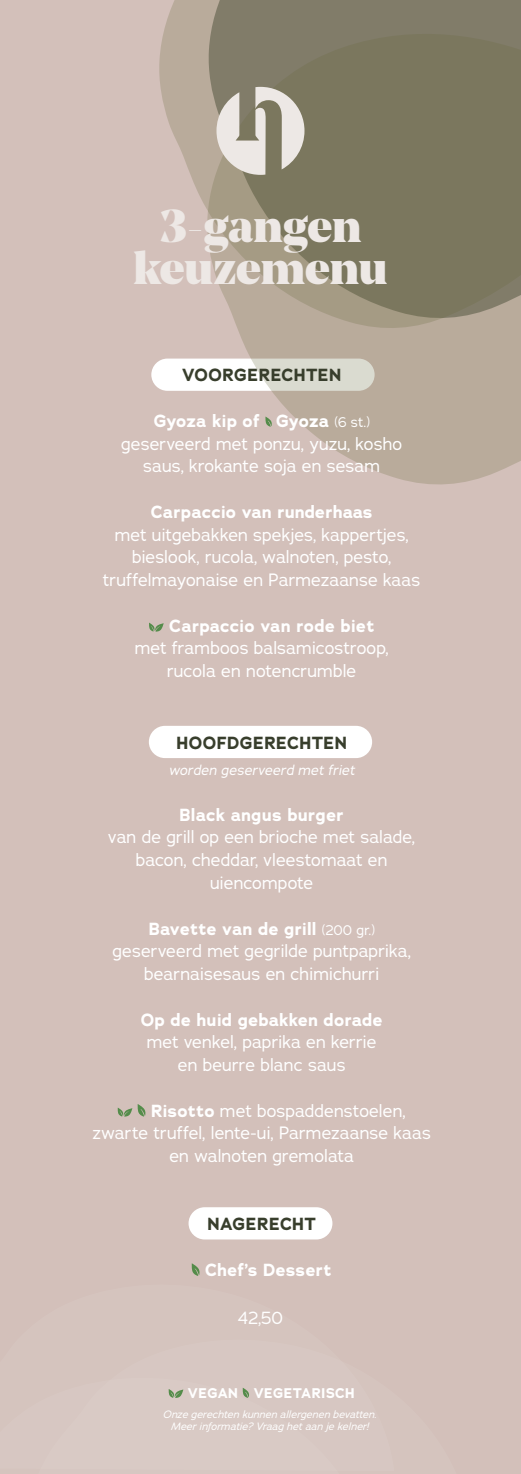
<style>
.page{position:relative;width:521px;height:1474px;background:#fff}
.page>*{position:absolute;margin:0;border:0;box-sizing:border-box;transform-origin:0 0}
.t1{font:900 46.02px "Noe Display";letter-spacing:-.005em;color:#ede8e5}
.t2{font:17.5px/22.8px "Adrianna";color:#fff;text-align:center}
.t3{font:700 17.5px "Adrianna";color:#fff}
.t4{font:700 17.5px "Adrianna";letter-spacing:.02em;color:#383e2c}
.t5{font:italic 14px "Adrianna";color:#fff}
.No_Spacing{font:700 14px "Adrianna";letter-spacing:.02em;color:#fff}
.No_Spacing-2{font:italic 10.33px "Adrianna";letter-spacing:.01em;color:#fff}
.s1{font-weight:400;font-size:14px}
.s2{font-weight:700}
</style>
<div class="page">
<div style="left:0;top:0;width:521px;height:1473px;background:#d3c0ba"></div>
<div style="left:189px;top:1207px;width:143px;height:32px;background:#fff;border-radius:16px"></div>
<div style="left:149px;top:725px;width:223px;height:33px;background:#fff;border-radius:16px"></div>
<div style="left:42px;top:1378px;width:294px;height:92px;background:#d9cac5"></div>
<div style="left:151px;top:358px;width:224px;height:33px;background:#fff;border-radius:16px"></div>
<svg style="left:159px;top:0;width:362px;height:207px;background:#a19686"></svg>
<svg style="left:206px;top:32px;width:315px;height:453px;background:#9d9581"></svg>
<svg style="left:265px;top:416px;width:7px;height:11px"></svg>
<svg style="left:149px;top:622px;width:15px;height:9px"></svg>
<svg style="left:117px;top:1104px;width:29px;height:12px"></svg>
<svg style="left:191px;top:1263px;width:9px;height:12px"></svg>
<svg style="left:216px;top:87px;width:88px;height:88px;background:#b9b4a8"></svg>
<svg style="left:168px;top:1388px;width:15px;height:9px"></svg>
<svg style="left:242px;top:1387px;width:7px;height:10px"></svg>
<p class="t1" style="left:160px;top:195px;width:203px">3-gangen</p>
<p class="t1" style="left:133px;top:238px;width:256px">keuzemenu</p>
<p class="t4" style="left:182px;top:363px;width:161px">VOORGERECHTEN</p>
<p class="t3" style="left:154px;top:409px;width:218px">Gyoza kip of Gyoza <span class="s1">(6 st.)</span></p>
<p class="t2" style="left:121px;top:432px;width:282px">geserveerd met ponzu, yuzu, kosho</p>
<p class="t2" style="left:143px;top:454px;width:238px">saus, krokante soja en sesam</p>
<p class="t3" style="left:151px;top:500px;width:223px">Carpaccio van runderhaas</p>
<p class="t2" style="left:103px;top:523px;width:319px">met uitgebakken spekjes, kappertjes, bieslook, rucola, walnoten, pesto, truffelmayonaise en Parmezaanse kaas</p>
<p class="t3" style="left:169px;top:614px;width:207px">Carpaccio van rode biet</p>
<p class="t2" style="left:135px;top:636px;width:255px">met framboos balsamicostroop,</p>
<p class="t2" style="left:167px;top:659px;width:191px">rucola en notencrumble</p>
<p class="t4" style="left:176px;top:731px;width:172px">HOOFDGERECHTEN</p>
<p class="t5" style="left:169px;top:761px;width:190px">worden geserveerd met friet</p>
<p class="t3" style="left:179px;top:803px;width:166px">Black angus burger</p>
<p class="t2" style="left:108px;top:825px;width:308px">van de grill op een brioche met salade, bacon, cheddar, vleestomaat en uiencompote</p>
<p class="t3" style="left:149px;top:916px;width:228px">Bavette van de grill <span class="s1">(200 gr.)</span></p>
<p class="t2" style="left:113px;top:939px;width:300px">geserveerd met gegrilde puntpaprika,</p>
<p class="t2" style="left:144px;top:962px;width:237px">bearnaisesaus en chimichurri</p>
<p class="t3" style="left:141px;top:1007px;width:244px">Op de huid gebakken dorade</p>
<p class="t2" style="left:147px;top:1030px;width:231px">met venkel, paprika en kerrie</p>
<p class="t2" style="left:178px;top:1053px;width:169px">en beurre blanc saus</p>
<p class="t2" style="left:151px;top:1098px;width:256px"><span class="s2">Risotto</span> met bospaddenstoelen,</p>
<p class="t2" style="left:92px;top:1121px;width:340px">zwarte truffel, lente-ui, Parmezaanse kaas</p>
<p class="t2" style="left:169px;top:1144px;width:186px">en walnoten gremolata</p>
<p class="t4" style="left:208px;top:1212px;width:110px">NAGERECHT</p>
<p class="t3" style="left:205px;top:1258px;width:128px">Chef’s Dessert</p>
<p class="t2" style="left:238px;top:1305px;width:47px">42,50</p>
<p class="No_Spacing" style="left:188px;top:1383px;width:168px">VEGAN VEGETARISCH</p>
<p class="No_Spacing-2" style="left:163px;top:1407px;width:215px">Onze gerechten kunnen allergenen bevatten.</p>
<p class="No_Spacing-2" style="left:171px;top:1419px;width:199px">Meer informatie? Vraag het aan je kelner!</p>
</div>
